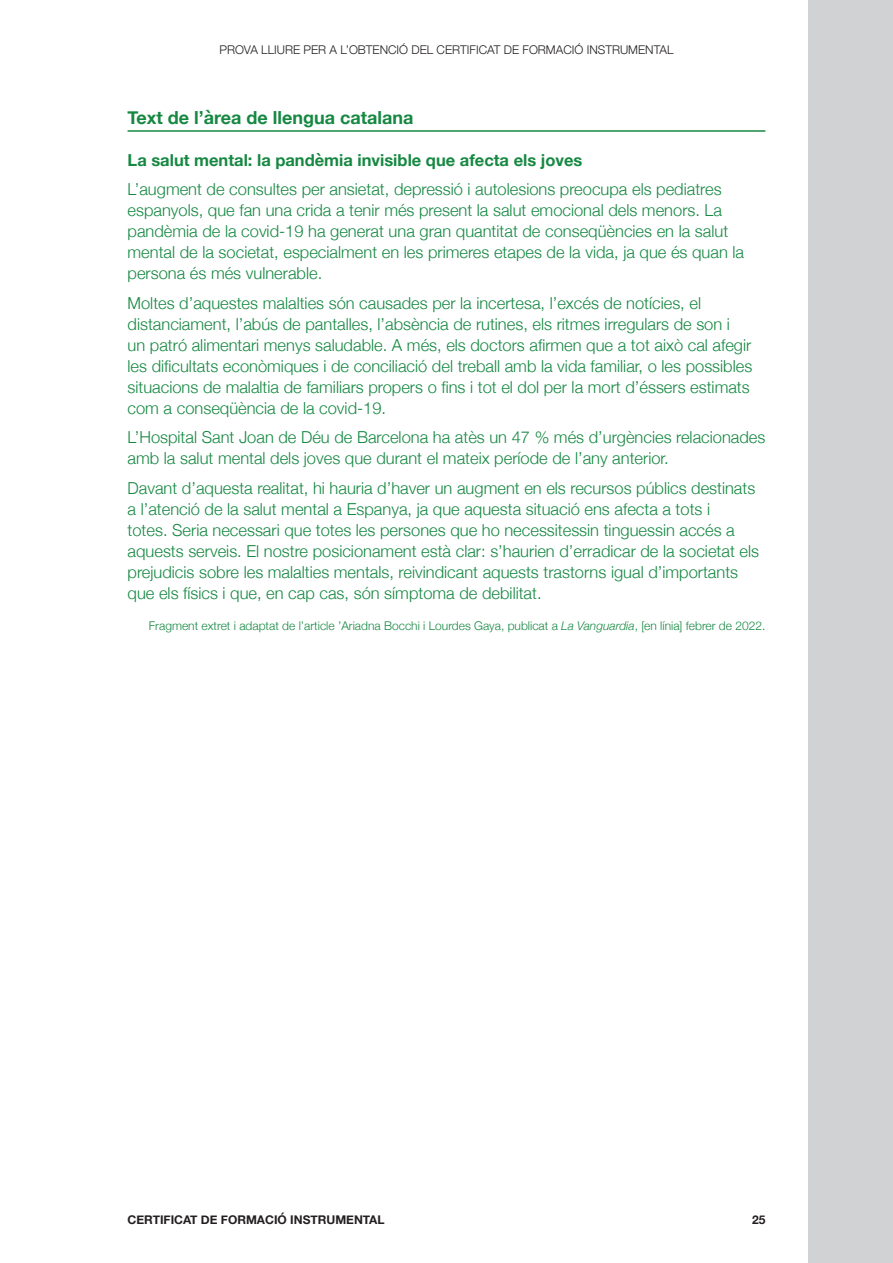
<style>
.page{position:relative;width:893px;height:1263px;background:#fff}
.page>*{position:absolute;margin:0;border:0;box-sizing:border-box;transform-origin:0 0}
.ActivitatH3{font:700 18px "Helvetica Neue";color:#168842}
.Text{font:300 16.5px/21px "Helvetica Neue";color:#168842}
.Text-2{font:700 16.5px "Helvetica Neue";color:#168842}
.Font{font:300 12px "Helvetica Neue";color:#168842}
.t1{font:300 12px "Helvetica Neue";color:#231f20}
.t2{font:700 12px "Helvetica Neue";color:#231f20}
.s1{font-style:italic}
</style>
<div class="page">
<div style="left:808px;top:0;width:85px;height:1263px;background:#d1d2d4"></div>
<hr style="left:128px;top:130px;width:637px;height:2px;background:#168842">
<p class="t1" style="left:219px;top:40px;width:456px">PROVA LLIURE PER A L’OBTENCIÓ DEL CERTIFICAT DE FORMACIÓ INSTRUMENTAL</p>
<h3 class="ActivitatH3" style="left:128px;top:103px;width:287px">Text de l’àrea de llengua catalana</h3>
<p class="Text-2" style="left:128px;top:147px;width:456px">La salut mental: la pandèmia invisible que afecta els joves</p>
<p class="Text" style="left:128px;top:178px;width:618px">L’augment de consultes per ansietat, depressió i autolesions preocupa els pediatres espanyols, que fan una crida a tenir més present la salut emocional dels menors. La pandèmia de la covid-19 ha generat una gran quantitat de conseqüències en la salut mental de la societat, especialment en les primeres etapes de la vida, ja que és quan la persona és més vulnerable.</p>
<p class="Text" style="left:128px;top:291px;width:626px">Moltes d’aquestes malalties són causades per la incertesa, l’excés de notícies, el distanciament, l’abús de pantalles, l’absència de rutines, els ritmes irregulars de son i<br>un patró alimentari menys saludable. A més, els doctors afirmen que a tot això cal afegir les dificultats econòmiques i de conciliació del treball amb la vida familiar, o les possibles situacions de malaltia de familiars propers o fins i tot el dol per la mort d’éssers estimats com a conseqüència de la covid-19.</p>
<p class="Text" style="left:128px;top:426px;width:639px">L’Hospital Sant Joan de Déu de Barcelona ha atès un 47 % més d’urgències relacionades amb la salut mental dels joves que durant el mateix període de l’any anterior.</p>
<p class="Text" style="left:128px;top:476px;width:633px">Davant d’aquesta realitat, hi hauria d’haver un augment en els recursos públics destinats a l’atenció de la salut mental a Espanya, ja que aquesta situació ens afecta a tots i<br>totes. Seria necessari que totes les persones que ho necessitessin tinguessin accés a aquests serveis. El nostre posicionament està clar: s’haurien d’erradicar de la societat els prejudicis sobre les malalties mentals, reivindicant aquests trastorns igual d’importants que els físics i que, en cap cas, són símptoma de debilitat.</p>
<p class="Font" style="left:149px;top:616px;width:618px">Fragment extret i adaptat de l’article ’Ariadna Bocchi i Lourdes Gaya, publicat a <span class="s1">La Vanguardia</span>, [en línia] febrer de 2022.</p>
<p class="t2" style="left:128px;top:1210px;width:258px">CERTIFICAT DE FORMACIÓ INSTRUMENTAL</p>
<p class="t2" style="left:752px;top:1210px;width:15px">25</p>
</div>
